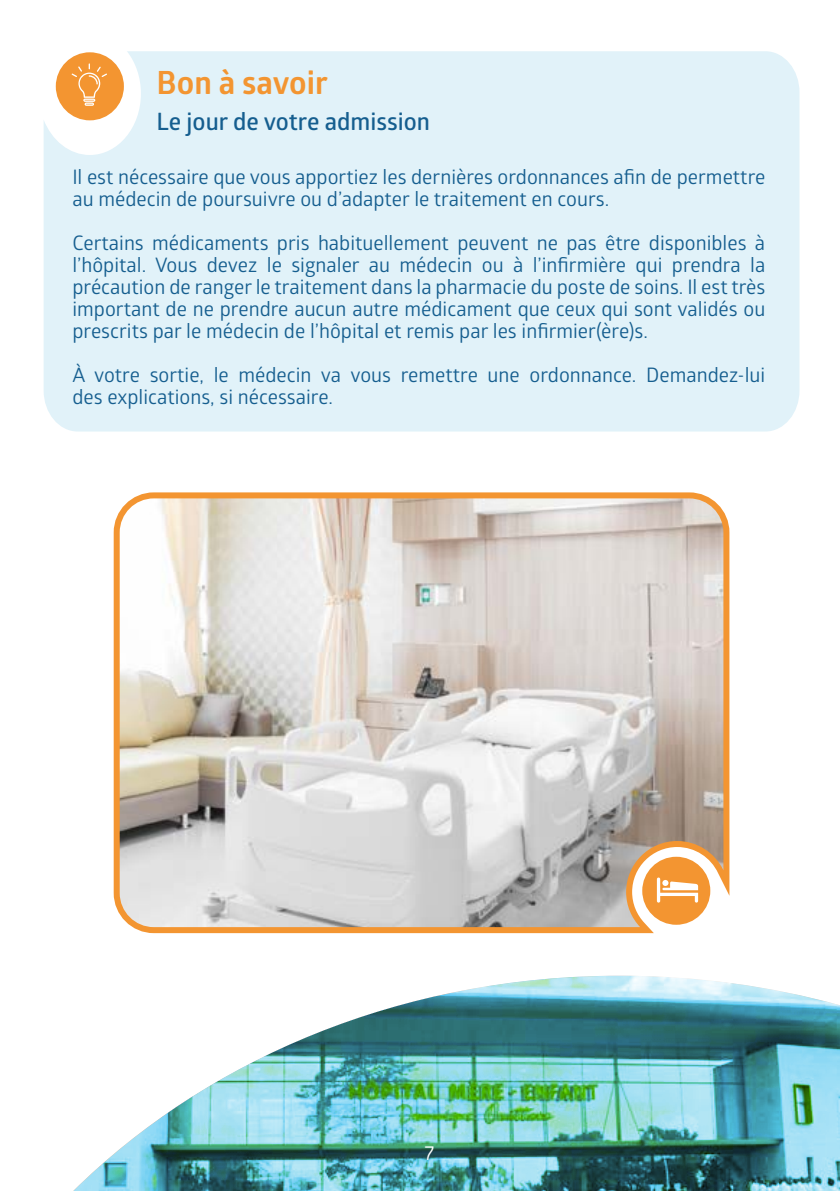
<style>
.page{position:relative;width:840px;height:1191px;background:#fff}
.page>*{position:absolute;margin:0;border:0;box-sizing:border-box;transform-origin:0 0}
.t1{font:700 32px "Glober";color:#f39531}
.t2{font:600 24px "Glober";color:#155e8f}
.t3{font:20px/22px "Glober";color:#155e8f}
.t4{font:20px "Glober";color:#fff}
</style>
<div class="page">
<svg style="left:73px;top:975px;width:766px;height:216px"></svg>
<div style="left:44px;top:51px;width:755px;height:380px;background:#e1f2f9"></div>
<div style="left:56px;top:52px;width:68px;height:68px;background:#f39531;border-radius:50%"></div>
<svg style="left:71px;top:63px;width:36px;height:43px"></svg>
<svg style="left:113px;top:492px;width:617px;height:442px;background:#f4ab5e"></svg>
<img style="left:120px;top:498px;width:603px;height:429px">
<h1 class="t1" style="left:156px;top:60px;width:173px">Bon à savoir</h1>
<p class="t2" style="left:156px;top:105px;width:275px">Le jour de votre admission</p>
<p class="t3" style="left:72px;top:165px;width:694px">Il est nécessaire que vous apportiez les dernières ordonnances afin de permettre au médecin de poursuivre ou d’adapter le traitement en cours.</p>
<p class="t3" style="left:72px;top:231px;width:694px;text-align:justify">Certains médicaments pris habituellement peuvent ne pas être disponibles à l’hôpital. Vous devez le signaler au médecin ou à l’infirmière qui prendra la précaution de ranger le traitement dans la pharmacie du poste de soins. Il est très important de ne prendre aucun autre médicament que ceux qui sont validés ou prescrits par le médecin de l’hôpital et remis par les infirmier(ère)s.</p>
<p class="t3" style="left:72px;top:363px;width:694px">À votre sortie, le médecin va vous remettre une ordonnance. Demandez-lui des explications, si nécessaire.</p>
<p class="t4" style="left:424px;top:1138px;width:11px">7</p>
</div>
